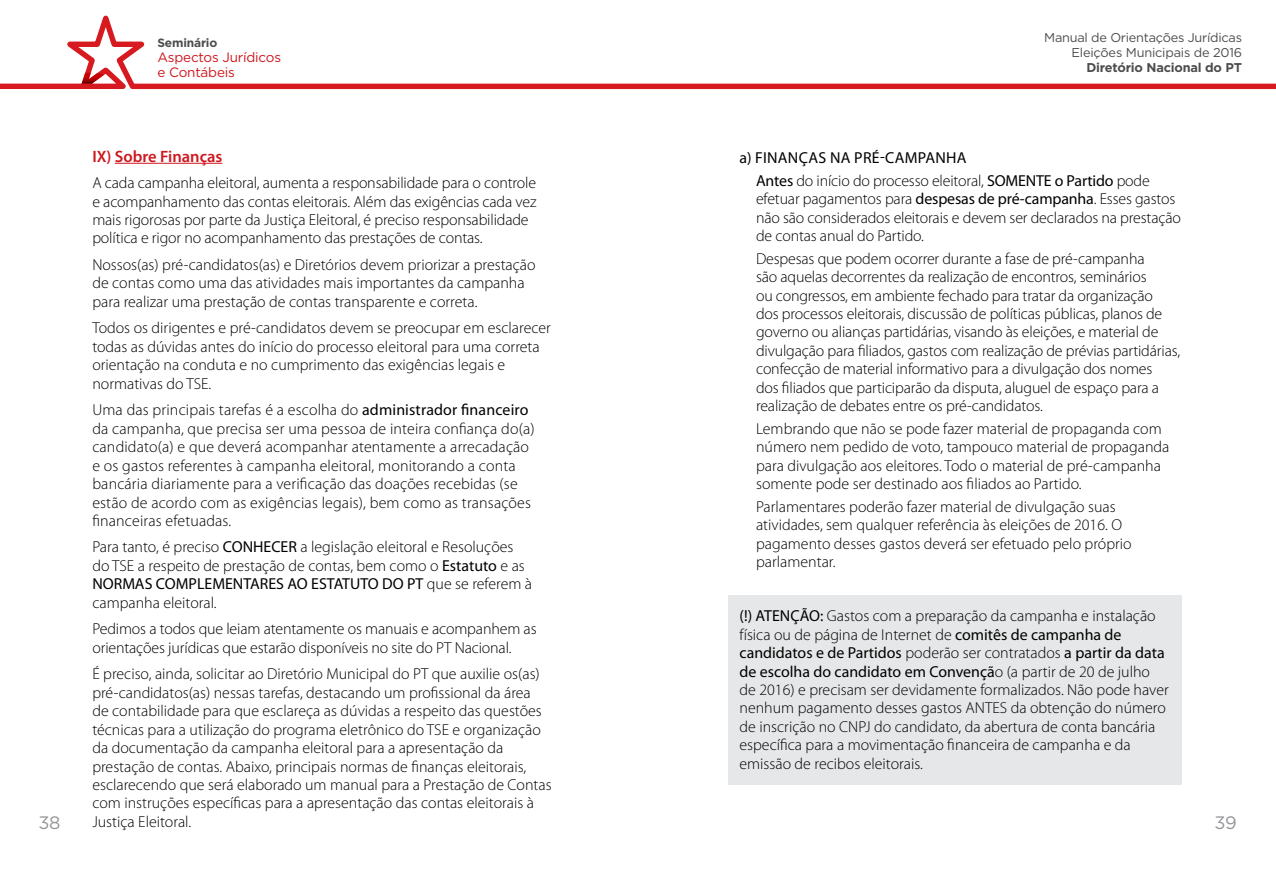
<style>
.page{position:relative;width:1276px;height:893px;background:#fff}
.page>*{position:absolute;margin:0;border:0;box-sizing:border-box;transform-origin:0 0}
.t1{font:18px "Gotham";color:#939598}
.t2{font:600 16.5px "Myriad Pro";color:#ce171e}
.t3{font:300 15.9px/18.5px "Myriad Pro";color:#000}
.t4{font:15.9px "Myriad Pro";letter-spacing:.02em;color:#000}
.t5{font:13.5px/15px "Gotham";letter-spacing:-.015em;color:#ce171e}
.t6{font:12.75px/15px "Gotham";letter-spacing:-.02em;color:#4d4d4f;text-align:right}
.t7{font:700 12.75px "Gotham";letter-spacing:-.015em;color:#4d4d4f}
.t8{font:700 12px "Gotham";letter-spacing:-.015em;color:#4d4d4f}
.s1{font-weight:400}
</style>
<div class="page">
<div style="left:728px;top:595px;width:454px;height:189px;background:#e6e7e8"></div>
<svg style="left:0;top:15px;width:1276px;height:74px"></svg>
<svg style="left:82px;top:73px;width:22px;height:11px"></svg>
<hr style="left:115px;top:163px;width:107px;height:1px;background:#ce171e">
<p class="t8" style="left:157px;top:35px;width:61px">Seminário</p>
<p class="t5" style="left:157px;top:49px;width:125px">Aspectos Jurídicos e Contábeis</p>
<p class="t6" style="left:1044px;top:30px;width:199px">Manual de Orientações Jurídicas<br>Eleições Municipais de 2016</p>
<p class="t7" style="left:1086px;top:60px;width:157px">Diretório Nacional do PT</p>
<p class="t4" style="left:739px;top:148px;width:33px">a) Finan</p>
<p class="t4" style="left:799px;top:148px;width:107px">ças na Pré-Campan</p>
<p class="t2" style="left:92px;top:146px;width:132px">IX) Sobre Finanças</p>
<p class="t3" style="left:92px;top:174px;width:446px">A cada campanha eleitoral, aumenta a responsabilidade para o controle e acompanhamento das contas eleitorais. Além das exigências cada vez mais rigorosas por parte da Justiça Eleitoral, é preciso responsabilidade política e rigor no acompanhamento das prestações de contas.</p>
<p class="t3" style="left:92px;top:256px;width:445px">Nossos(as) pré-candidatos(as) e Diretórios devem priorizar a prestação de contas como uma das atividades mais importantes da campanha para realizar uma prestação de contas transparente e correta.</p>
<p class="t3" style="left:92px;top:319px;width:460px">Todos os dirigentes e pré-candidatos devem se preocupar em esclarecer todas as dúvidas antes do início do processo eleitoral para uma correta orientação na conduta e no cumprimento das exigências legais e normativas do TSE.</p>
<p class="t3" style="left:92px;top:401px;width:444px">Uma das principais tarefas é a escolha do <span class="s1">administrador financeiro </span>da campanha, que precisa ser uma pessoa de inteira confiança do(a) candidato(a) e que deverá acompanhar atentamente a arrecadação e os gastos referentes à campanha eleitoral, monitorando a conta bancária diariamente para a verificação das doações recebidas (se estão de acordo com as exigências legais), bem como as transações financeiras efetuadas.</p>
<p class="t3" style="left:92px;top:538px;width:441px">Para tanto, é preciso <span class="s1">CONHECER</span> a legislação eleitoral e Resoluções do TSE a respeito de prestação de contas, bem como o <span class="s1">Estatuto</span> e as <span class="s1">NORMAS COMPLEMENTARES AO ESTATUTO DO PT</span> que se referem à campanha eleitoral.</p>
<p class="t3" style="left:92px;top:620px;width:446px">Pedimos a todos que leiam atentamente os manuais e acompanhem as orientações jurídicas que estarão disponíveis no site do PT Nacional.</p>
<p class="t3" style="left:92px;top:665px;width:461px">É preciso, ainda, solicitar ao Diretório Municipal do PT que auxilie os(as) pré-candidatos(as) nessas tarefas, destacando um profissional da área<br>de contabilidade para que esclareça as dúvidas a respeito das questões técnicas para a utilização do programa eletrônico do TSE e organização da documentação da campanha eleitoral para a apresentação da prestação de contas. Abaixo, principais normas de finanças eleitorais, esclarecendo que será elaborado um manual para a Prestação de Contas com instruções específicas para a apresentação das contas eleitorais à Justiça Eleitoral.</p>
<p class="t3" style="left:756px;top:147px;width:395px;line-height:22.6px;text-align:center"><span class="s1">ha<br>Antes</span> do início do processo eleitoral, <span class="s1">SOMENTE o Partido</span> pode</p>
<p class="t3" style="left:756px;top:190px;width:426px">efetuar pagamentos para <span class="s1">despesas de pré-campanha</span>. Esses gastos não são considerados eleitorais e devem ser declarados na prestação de contas anual do Partido.</p>
<p class="t3" style="left:756px;top:249px;width:425px">Despesas que podem ocorrer durante a fase de pré-campanha<br>são aquelas decorrentes da realização de encontros, seminários<br>ou congressos, em ambiente fechado para tratar da organização<br>dos processos eleitorais, discussão de políticas públicas, planos de governo ou alianças partidárias, visando às eleições, e material de divulgação para filiados, gastos com realização de prévias partidárias, confecção de material informativo para a divulgação dos nomes<br>dos filiados que participarão da disputa, aluguel de espaço para a realização de debates entre os pré-candidatos.</p>
<p class="t3" style="left:756px;top:420px;width:415px">Lembrando que não se pode fazer material de propaganda com número nem pedido de voto, tampouco material de propaganda para divulgação aos eleitores. Todo o material de pré-campanha somente pode ser destinado aos filiados ao Partido.</p>
<p class="t3" style="left:756px;top:498px;width:377px">Parlamentares poderão fazer material de divulgação suas atividades, sem qualquer referência às eleições de 2016. O pagamento desses gastos deverá ser efetuado pelo próprio parlamentar.</p>
<p class="t3" style="left:739px;top:607px;width:431px"><span class="s1">(!) ATENÇÃO:</span> Gastos com a preparação da campanha e instalação física ou de página de Internet de <span class="s1">comitês de campanha de candidatos e de Partidos</span> poderão ser contratados <span class="s1">a partir da data de escolha do candidato em Convençã</span>o (a partir de 20 de julho de 2016) e precisam ser devidamente formalizados. Não pode haver nenhum pagamento desses gastos ANTES da obtenção do número de inscrição no CNPJ do candidato, da abertura de conta bancária específica para a movimentação financeira de campanha e da emissão de recibos eleitorais.</p>
<p class="t1" style="left:38px;top:812px;width:24px">38</p>
<p class="t1" style="left:1214px;top:812px;width:24px">39</p>
</div>
